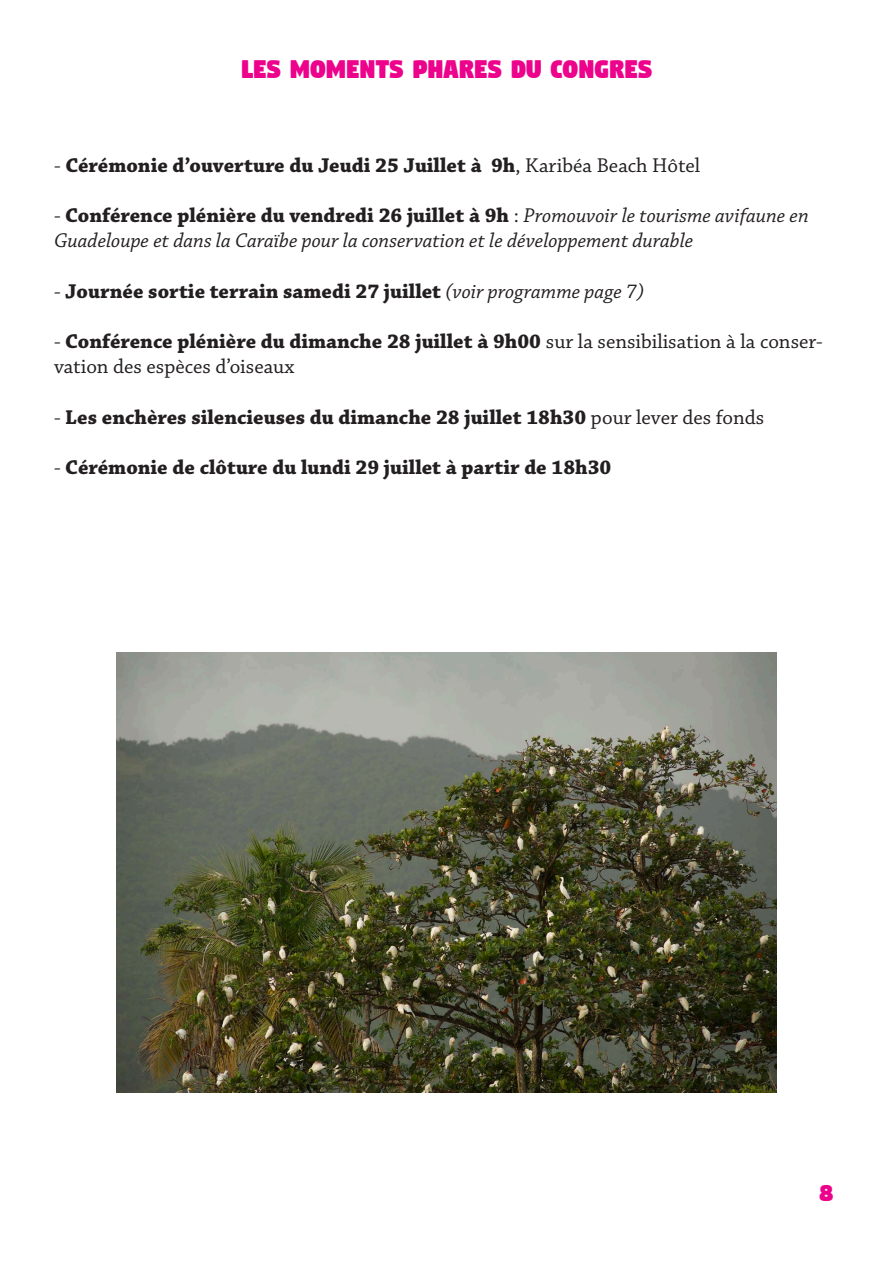
<style>
.page{position:relative;width:893px;height:1263px;background:#fff}
.page>*{position:absolute;margin:0;border:0;box-sizing:border-box;transform-origin:0 0}
.t1{font:30px "Digitalt";color:#ed028c}
.t2{font:27px "Digitalt";color:#ed028c}
.t3{font:700 21px "Chaparral Pro";color:#231f20}
.t4{font:italic 21px/25.2px "Chaparral Pro";color:#231f20}
.t5{font:21px/25.2px "Chaparral Pro";color:#231f20}
.s1{font-weight:400}
.s2{font-style:normal}
.s3{font-weight:700;font-style:normal}
.s4{font-weight:400;font-style:italic}
.s5{font-weight:700}
</style>
<div class="page">
<img style="left:116px;top:653px;width:661px;height:439px">
<p class="t1" style="left:241px;top:55px;width:413px">LES MOMENTS PHARES DU CONGRES</p>
<p class="t3" style="left:54px;top:153px;width:648px"><span class="s1">-</span> Cérémonie d’ouverture du Jeudi 25 Juillet à 9h<span class="s1">, Karibéa Beach Hôtel</span></p>
<p class="t4" style="left:54px;top:204px;width:756px"><span class="s2">-</span> <span class="s3">Conférence plénière du vendredi 26 juillet à 9h</span> <span class="s2">:</span> Promouvoir le tourisme avifaune en<br>Guadeloupe et dans la Caraïbe pour la conservation et le développement durable</p>
<p class="t3" style="left:54px;top:279px;width:591px"><span class="s1">-</span> Journée sortie terrain samedi 27 juillet <span class="s4">(voir programme page 7)</span></p>
<p class="t5" style="left:54px;top:330px;width:770px">- <span class="s5">Conférence plénière du dimanche 28 juillet à 9h00</span> sur la sensibilisation à la conser&shy;vation des espèces d’oiseaux</p>
<p class="t3" style="left:54px;top:405px;width:712px"><span class="s1">-</span> Les enchères silencieuses du dimanche 28 juillet 18h30 <span class="s1">pour lever des fonds</span></p>
<p class="t3" style="left:54px;top:455px;width:559px"><span class="s1">-</span> Cérémonie de clôture du lundi 29 juillet à partir de 18h30</p>
<p class="t2" style="left:819px;top:1180px;width:15px">8</p>
</div>
